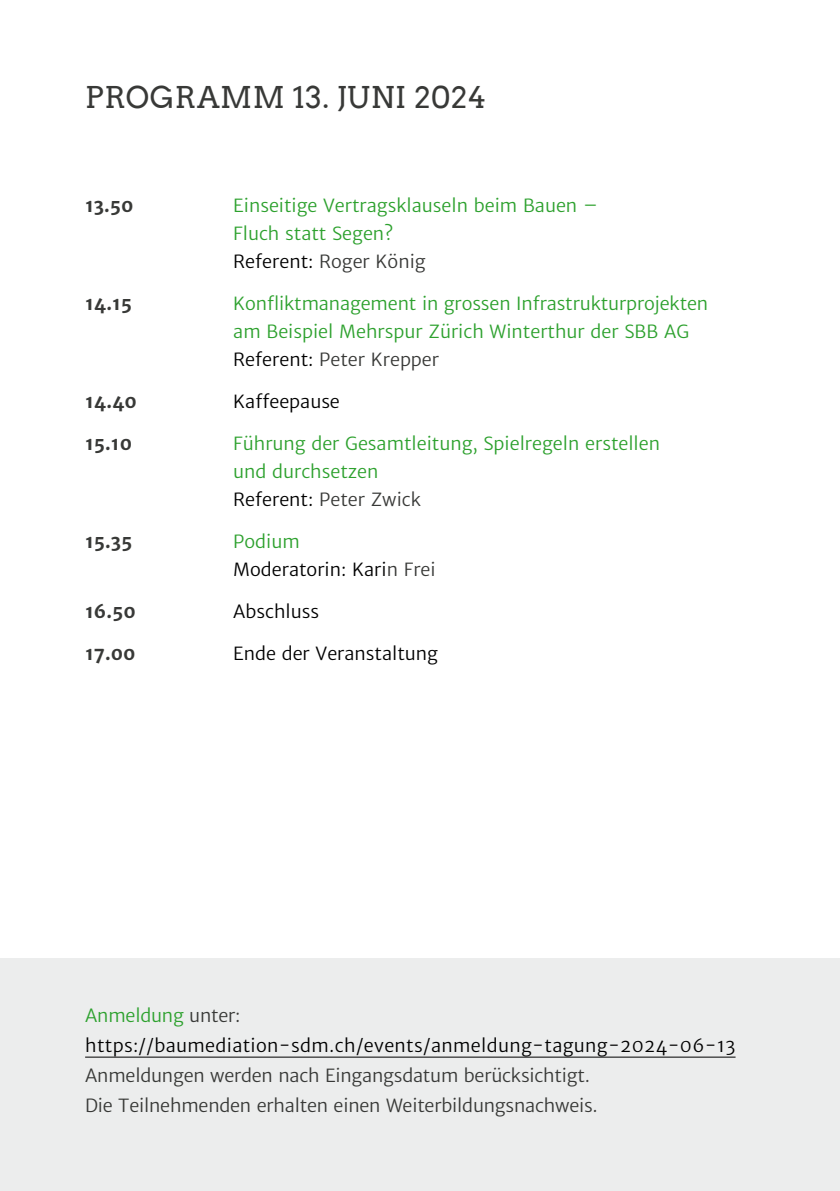
<style>
.page{position:relative;width:840px;height:1191px;background:#fff}
.page>*{position:absolute;margin:0;border:0;box-sizing:border-box;transform-origin:0 0}
.t1{font:30px "Arvo";letter-spacing:.02em;color:#383937}
.t2{font:8.8px "Merriweather Sans";color:#2da12e}
.t3{font:8.8px "Merriweather Sans";letter-spacing:-.02em;color:#383937}
.t4{font:8.8px "Merriweather Sans";letter-spacing:.04em;color:#000}
.t5{font:8.8px "Merriweather Sans";color:#000}
.t6{font:8.8px "Merriweather Sans";color:#383937}
.t7{font:700 8.8px "Merriweather Sans";color:#383937}
.t8{font:8.8px "Merriweather Sans";letter-spacing:-.02em;color:#2da12e}
.s1{color:#000}
.s2{color:#383937}
</style>
<div class="page">
<div style="left:0;top:958px;width:839px;height:233px;background:#eceded"></div>
<hr style="left:85px;top:1056px;width:650px;height:1px;background:#000">
<h1 class="t1" style="left:85px;top:85px;width:402px">PROGRAMM 13. JUNI 2024</h1>
<p class="t7" style="left:85px;top:204px;width:50px">13.50</p>
<p class="t2" style="left:233px;top:204px;width:366px">Einseitige Vertragsklauseln beim Bauen –</p>
<p class="t2" style="left:233px;top:232px;width:162px">Fluch statt Segen?</p>
<p class="t6" style="left:233px;top:260px;width:194px"><span class="s1">Referent:</span> Roger König</p>
<p class="t7" style="left:85px;top:302px;width:49px">14.15</p>
<p class="t2" style="left:233px;top:302px;width:476px">Konfliktmanagement in grossen Infrastrukturprojekten</p>
<p class="t2" style="left:233px;top:330px;width:457px">am Beispiel Mehrspur Zürich Winterthur der SBB AG</p>
<p class="t6" style="left:233px;top:358px;width:207px"><span class="s1">Referent:</span> Peter Krepper</p>
<p class="t7" style="left:85px;top:400px;width:53px">14.40</p>
<p class="t5" style="left:233px;top:400px;width:108px">Kaffeepause</p>
<p class="t7" style="left:85px;top:442px;width:49px">15.10</p>
<p class="t2" style="left:233px;top:442px;width:428px">Führung der Gesamtleitung, Spielregeln erstellen</p>
<p class="t2" style="left:233px;top:470px;width:147px">und durchsetzen</p>
<p class="t6" style="left:233px;top:498px;width:189px"><span class="s1">Referent:</span> Peter Zwick</p>
<p class="t7" style="left:85px;top:540px;width:49px">15.35</p>
<p class="t2" style="left:233px;top:540px;width:68px">Podium</p>
<p class="t5" style="left:233px;top:568px;width:204px">Moderatorin: Kari<span class="s2">n Frei</span></p>
<p class="t7" style="left:85px;top:610px;width:52px">16.50</p>
<p class="t5" style="left:233px;top:610px;width:87px">Abschluss</p>
<p class="t7" style="left:85px;top:652px;width:52px">17.00</p>
<p class="t5" style="left:233px;top:652px;width:206px">Ende der Veranstaltung</p>
<p class="t8" style="left:85px;top:1014px;width:157px">Anmeldung <span class="s2">unter:</span></p>
<p class="t4" style="left:85px;top:1044px;width:651px">https://baumediation-sdm.ch/events/anmeldung-tagung-2024-06-13</p>
<p class="t3" style="left:85px;top:1074px;width:506px">Anmeldungen werden nach Eingangsdatum berücksichtigt.</p>
<p class="t3" style="left:85px;top:1104px;width:514px">Die Teilnehmenden erhalten einen Weiterbildungsnachweis.</p>
</div>
